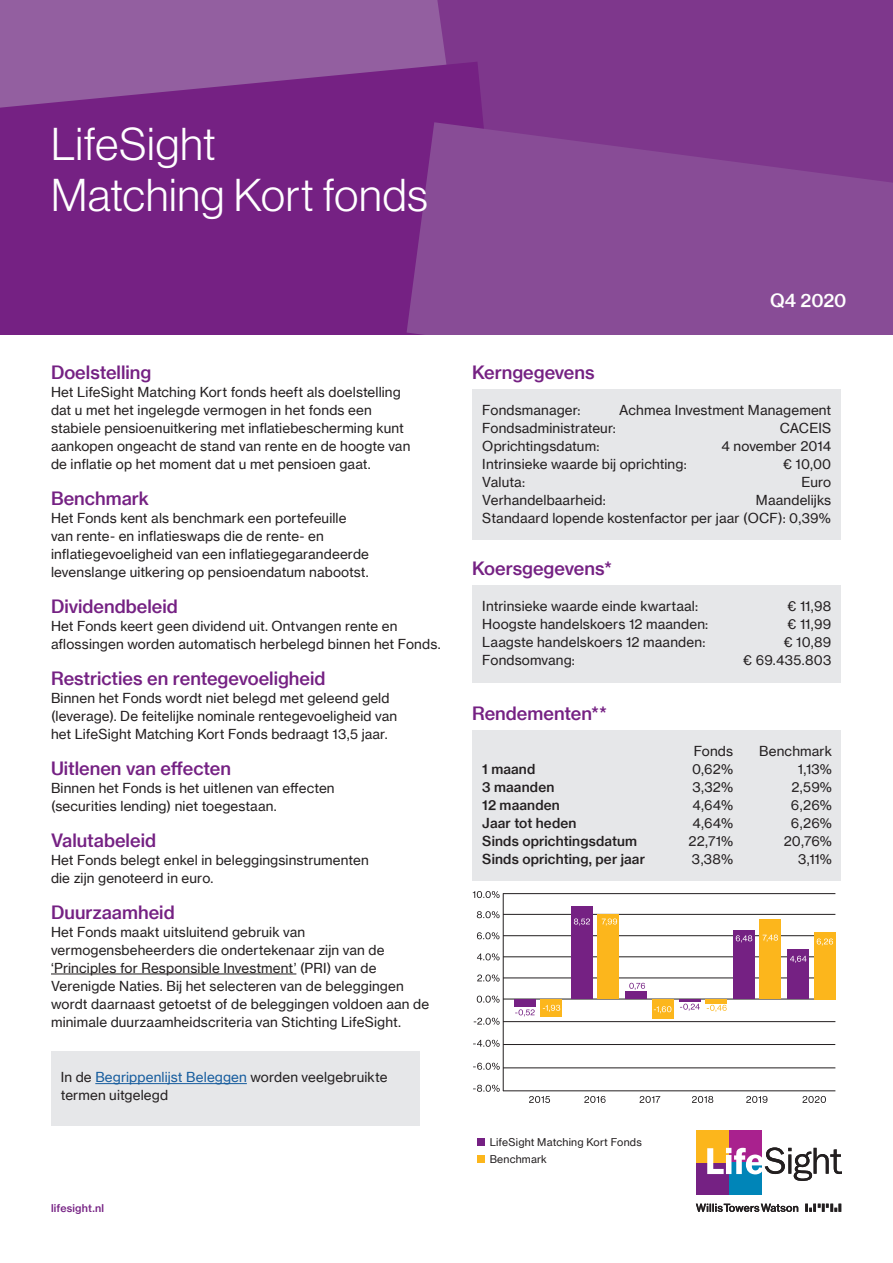
<style>
.page{position:relative;width:893px;height:1263px;background:#fff}
.page>*{position:absolute;margin:0;border:0;box-sizing:border-box;transform-origin:0 0}
.t1{font:45px/51px "N Haas Grotesk DS Pro 45 Lt";letter-spacing:.015em;color:#fff}
.t2{font:18px "N Haas Grotesk TX Pro 65 Md";color:#752183}
.t3{font:18px "N Haas Grotesk TX Pro 65 Md";letter-spacing:-.005em;color:#fff}
.t4{font:13.5px/18px "N Haas Grotesk TX Pro 55 Rg";letter-spacing:.01em;color:#231f20}
.t5{font:13.5px "N Haas Grotesk TX Pro 65 Md";letter-spacing:.015em;color:#231f20}
.t6{font:10.5px "N Haas Grotesk TX Pro 55 Rg";letter-spacing:.02em;color:#231f20}
.t7{font:10.5px "N Haas Grotesk TX Pro 65 Md";letter-spacing:.02em;color:#752183}
.s1{color:#175d9e}
</style>
<div class="page">
<div style="left:0;top:0;width:482px;height:200px;background:#935fa0"></div>
<div style="left:437px;top:0;width:456px;height:122px;background:#7e378c"></div>
<svg style="left:0;top:62px;width:504px;height:273px;background:#772685"></svg>
<svg style="left:407px;top:122px;width:486px;height:213px;background:#864794"></svg>
<div style="left:473px;top:389px;width:368px;height:150px;background:#e6e7e9"></div>
<div style="left:473px;top:586px;width:368px;height:97px;background:#e6e7e9"></div>
<div style="left:473px;top:730px;width:368px;height:151px;background:#e6e7e9"></div>
<hr style="left:51px;top:974px;width:245px;height:1px;background:#231f20">
<div style="left:729px;top:1130px;width:32px;height:32px;background:#a9218e"></div>
<div style="left:729px;top:1162px;width:32px;height:33px;background:#0085b8"></div>
<div style="left:696px;top:1162px;width:33px;height:33px;background:#752183"></div>
<div style="left:696px;top:1130px;width:33px;height:32px;background:#fcb61c"></div>
<svg style="left:707px;top:1147px;width:135px;height:34px"></svg>
<svg style="left:696px;top:1204px;width:145px;height:8px"></svg>
<div style="left:477px;top:1138px;width:8px;height:8px;background:#752183"></div>
<div style="left:477px;top:1155px;width:8px;height:8px;background:#fcb61c"></div>
<div style="left:51px;top:1051px;width:368px;height:74px;background:#e6e7e9"></div>
<hr style="left:95px;top:1083px;width:152px;height:1px;background:#175d9e">
<hr style="left:503px;top:893px;width:332px;height:1px;background:#231f20">
<hr style="left:503px;top:1044px;width:332px;height:1px;background:#231f20">
<hr style="left:503px;top:893px;width:1px;height:198px;background:#231f20">
<svg style="left:473px;top:891px;width:27px;height:7px"></svg>
<svg style="left:746px;top:1096px;width:21px;height:7px"></svg>
<svg style="left:529px;top:1096px;width:21px;height:7px"></svg>
<svg style="left:584px;top:1096px;width:22px;height:7px"></svg>
<svg style="left:639px;top:1096px;width:21px;height:7px"></svg>
<svg style="left:692px;top:1096px;width:21px;height:7px"></svg>
<svg style="left:477px;top:911px;width:23px;height:7px"></svg>
<svg style="left:477px;top:932px;width:22px;height:7px"></svg>
<svg style="left:477px;top:953px;width:23px;height:7px"></svg>
<svg style="left:477px;top:974px;width:23px;height:7px"></svg>
<svg style="left:477px;top:995px;width:23px;height:8px"></svg>
<svg style="left:474px;top:1018px;width:26px;height:7px"></svg>
<svg style="left:473px;top:1040px;width:27px;height:7px"></svg>
<hr style="left:503px;top:914px;width:332px;height:1px;background:#231f20">
<hr style="left:503px;top:935px;width:332px;height:1px;background:#231f20">
<hr style="left:503px;top:956px;width:332px;height:1px;background:#231f20">
<hr style="left:503px;top:978px;width:332px;height:1px;background:#231f20">
<hr style="left:503px;top:999px;width:332px;height:1px;background:#231f20">
<hr style="left:503px;top:1021px;width:332px;height:1px;background:#231f20">
<div style="left:541px;top:999px;width:21px;height:17px;background:#fcb61c"></div>
<hr style="left:706px;top:999px;width:21px;height:4px;background:#fcb61c">
<div style="left:652px;top:999px;width:21px;height:19px;background:#fcb61c"></div>
<div style="left:598px;top:914px;width:21px;height:85px;background:#fcb61c"></div>
<div style="left:514px;top:999px;width:21px;height:7px;background:#752183"></div>
<hr style="left:679px;top:999px;width:21px;height:2px;background:#752183">
<div style="left:626px;top:991px;width:21px;height:8px;background:#752183"></div>
<div style="left:571px;top:906px;width:21px;height:93px;background:#752183"></div>
<svg style="left:515px;top:1009px;width:20px;height:7px"></svg>
<svg style="left:680px;top:1004px;width:20px;height:7px"></svg>
<svg style="left:629px;top:983px;width:16px;height:7px"></svg>
<svg style="left:543px;top:1005px;width:17px;height:7px"></svg>
<svg style="left:707px;top:1005px;width:20px;height:7px"></svg>
<svg style="left:602px;top:918px;width:15px;height:8px"></svg>
<svg style="left:574px;top:918px;width:16px;height:8px"></svg>
<svg style="left:654px;top:1006px;width:17px;height:7px"></svg>
<div style="left:760px;top:920px;width:21px;height:79px;background:#fcb61c"></div>
<div style="left:733px;top:930px;width:21px;height:69px;background:#752183"></div>
<svg style="left:736px;top:935px;width:16px;height:7px"></svg>
<svg style="left:763px;top:934px;width:15px;height:8px"></svg>
<hr style="left:503px;top:1067px;width:332px;height:1px;background:#231f20">
<svg style="left:473px;top:1063px;width:27px;height:7px"></svg>
<svg style="left:802px;top:1096px;width:24px;height:7px"></svg>
<div style="left:814px;top:932px;width:21px;height:67px;background:#fcb61c"></div>
<svg style="left:817px;top:938px;width:16px;height:8px"></svg>
<hr style="left:503px;top:1090px;width:332px;height:1px;background:#231f20">
<svg style="left:473px;top:1085px;width:27px;height:7px"></svg>
<div style="left:787px;top:950px;width:22px;height:49px;background:#752183"></div>
<svg style="left:790px;top:956px;width:16px;height:7px"></svg>
<p class="t1" style="left:51px;top:119px;width:378px">LifeSight<br>Matching Kort fonds</p>
<p class="t2" style="left:51px;top:361px;width:102px">Doelstelling</p>
<p class="t4" style="left:51px;top:383px;width:361px">Het LifeSight Matching Kort fonds heeft als doelstelling dat u met het ingelegde vermogen in het fonds een stabiele pensioenuitkering met inflatiebescherming kunt aankopen ongeacht de stand van rente en de hoogte van de inflatie op het moment dat u met pensioen gaat.</p>
<p class="t2" style="left:51px;top:487px;width:100px">Benchmark</p>
<p class="t4" style="left:51px;top:509px;width:320px">Het Fonds kent als benchmark een portefeuille van rente- en inflatieswaps die de rente- en inflatiegevoeligheid van een inflatiegegarandeerde levenslange uitkering op pensioendatum nabootst.</p>
<p class="t2" style="left:51px;top:595px;width:128px">Dividendbeleid</p>
<p class="t4" style="left:51px;top:617px;width:391px">Het Fonds keert geen dividend uit. Ontvangen rente en aflossingen worden automatisch herbelegd binnen het Fonds.</p>
<p class="t2" style="left:51px;top:667px;width:276px">Restricties en rentegevoeligheid</p>
<p class="t4" style="left:51px;top:689px;width:348px">Binnen het Fonds wordt niet belegd met geleend geld (leverage). De feitelijke nominale rentegevoeligheid van het LifeSight Matching Kort Fonds bedraagt 13,5 jaar.</p>
<p class="t2" style="left:51px;top:757px;width:182px">Uitlenen van effecten</p>
<p class="t4" style="left:51px;top:779px;width:285px">Binnen het Fonds is het uitlenen van effecten (securities lending) niet toegestaan.</p>
<p class="t2" style="left:51px;top:829px;width:107px">Valutabeleid</p>
<p class="t4" style="left:51px;top:851px;width:319px">Het Fonds belegt enkel in beleggingsinstrumenten die zijn genoteerd in euro.</p>
<p class="t2" style="left:51px;top:901px;width:125px">Duurzaamheid</p>
<p class="t4" style="left:51px;top:923px;width:380px">Het Fonds maakt uitsluitend gebruik van vermogensbeheerders die ondertekenaar zijn van de ‘Principles for Responsible Investment’ (PRI) van de Verenigde Naties. Bij het selecteren van de beleggingen wordt daarnaast getoetst of de beleggingen voldoen aan de minimale duurzaamheidscriteria van Stichting LifeSight.</p>
<p class="t4" style="left:61px;top:1068px;width:328px">In de <span class="s1">Begrippenlijst Beleggen</span> worden veelgebruikte termen uitgelegd</p>
<p class="t7" style="left:51px;top:1201px;width:55px">lifesight.nl</p>
<p class="t2" style="left:472px;top:361px;width:124px">Kerngegevens</p>
<p class="t3" style="left:770px;top:289px;width:78px">Q4 2020</p>
<p class="t4" style="left:482px;top:401px;width:100px">Fondsmanager:</p>
<p class="t4" style="left:619px;top:401px;width:214px">Achmea Investment Management</p>
<p class="t4" style="left:482px;top:419px;width:135px">Fondsadministrateur:</p>
<p class="t4" style="left:780px;top:419px;width:53px">CACEIS</p>
<p class="t4" style="left:482px;top:437px;width:119px">Oprichtingsdatum:</p>
<p class="t4" style="left:721px;top:437px;width:111px">4 november 2014</p>
<p class="t4" style="left:482px;top:455px;width:206px">Intrinsieke waarde bij oprichting:</p>
<p class="t4" style="left:783px;top:455px;width:50px">€ 10,00</p>
<p class="t4" style="left:482px;top:473px;width:44px">Valuta:</p>
<p class="t4" style="left:801px;top:473px;width:31px">Euro</p>
<p class="t4" style="left:482px;top:491px;width:125px">Verhandelbaarheid:</p>
<p class="t4" style="left:756px;top:491px;width:77px">Maandelijks</p>
<p class="t4" style="left:482px;top:509px;width:350px">Standaard lopende kostenfactor per jaar (OCF): 0,39%</p>
<p class="t2" style="left:472px;top:557px;width:141px">Koersgegevens*</p>
<p class="t4" style="left:482px;top:597px;width:217px">Intrinsieke waarde einde kwartaal:</p>
<p class="t4" style="left:787px;top:597px;width:45px">€ 11,98</p>
<p class="t4" style="left:482px;top:615px;width:227px">Hoogste handelskoers 12 maanden:</p>
<p class="t4" style="left:788px;top:615px;width:45px">€ 11,99</p>
<p class="t4" style="left:482px;top:633px;width:225px">Laagste handelskoers 12 maanden:</p>
<p class="t4" style="left:784px;top:633px;width:49px">€ 10,89</p>
<p class="t4" style="left:482px;top:651px;width:94px">Fondsomvang:</p>
<p class="t4" style="left:743px;top:651px;width:90px">€ 69.435.803</p>
<p class="t2" style="left:472px;top:702px;width:137px">Rendementen**</p>
<p class="t5" style="left:482px;top:761px;width:55px">1 maand</p>
<p class="t5" style="left:482px;top:779px;width:74px">3 maanden</p>
<p class="t5" style="left:482px;top:797px;width:79px">12 maanden</p>
<p class="t5" style="left:482px;top:815px;width:96px">Jaar tot heden</p>
<p class="t5" style="left:482px;top:833px;width:156px">Sinds oprichtingsdatum</p>
<p class="t5" style="left:482px;top:851px;width:164px">Sinds oprichting, per jaar</p>
<p class="t4" style="left:694px;top:742px;width:41px">Fonds</p>
<p class="t4" style="left:692px;top:760px;width:43px">0,62%</p>
<p class="t4" style="left:692px;top:778px;width:42px">3,32%</p>
<p class="t4" style="left:692px;top:796px;width:42px">4,64%</p>
<p class="t4" style="left:692px;top:814px;width:42px">4,64%</p>
<p class="t4" style="left:689px;top:832px;width:46px">22,71%</p>
<p class="t4" style="left:692px;top:850px;width:43px">3,38%</p>
<p class="t4" style="left:759px;top:742px;width:74px">Benchmark</p>
<p class="t4" style="left:798px;top:760px;width:36px">1,13%</p>
<p class="t4" style="left:791px;top:778px;width:42px">2,59%</p>
<p class="t4" style="left:791px;top:796px;width:43px">6,26%</p>
<p class="t4" style="left:791px;top:814px;width:43px">6,26%</p>
<p class="t4" style="left:784px;top:832px;width:50px">20,76%</p>
<p class="t4" style="left:798px;top:850px;width:35px">3,11%</p>
<p class="t6" style="left:490px;top:1136px;width:154px">LifeSight Matching Kort Fonds</p>
<p class="t6" style="left:490px;top:1153px;width:59px">Benchmark</p>
</div>
